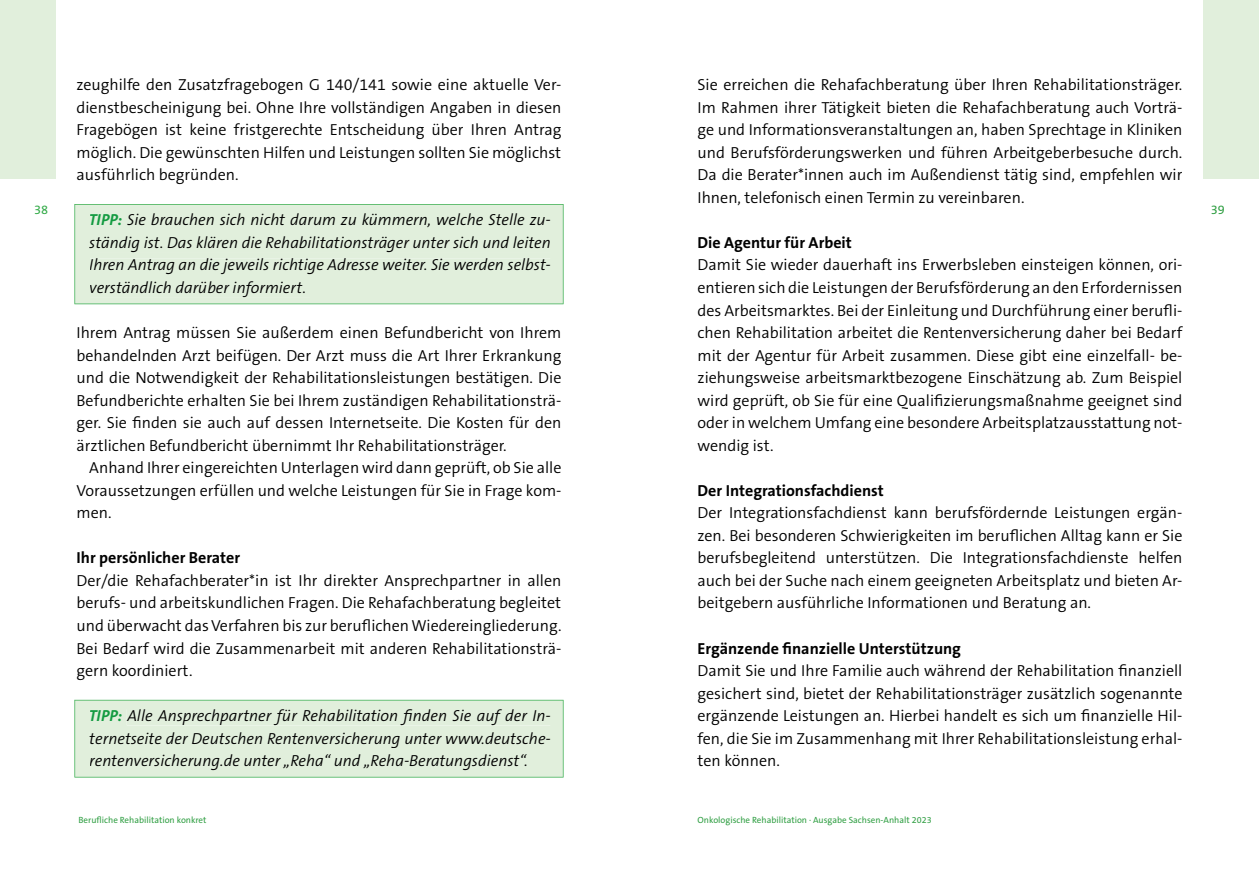
<style>
.page{position:relative;width:1259px;height:893px;background:#fff}
.page>*{position:absolute;margin:0;border:0;box-sizing:border-box;transform-origin:0 0}
.t1{font:300 16.05px/22.5px "The Sans B4";color:#000;text-align:justify}
.t2{font:italic 300 16.05px/22.5px "The Sans B4";color:#000;text-align:justify}
.t3{font:700 16.05px "The Sans B7";color:#000}
.t4{font:12.75px "The Sans B5 Plain";color:#34ab49}
.t5{font:12.75px "The Sans B5 Plain";color:#319f44}
.t6{font:9px "The Sans B5 Plain";color:#319f44}
.s1{font-family:"The Sans B7";font-weight:700;color:#139b41}
</style>
<div class="page">
<div style="left:0;top:0;width:55px;height:179px;background:#e1efdc"></div>
<div style="left:1203px;top:0;width:56px;height:179px;background:#e1efdc"></div>
<div style="left:74px;top:204px;width:489px;height:100px;background:#e1efdc"></div>
<div style="left:74px;top:700px;width:489px;height:77px;background:#e1efdc"></div>
<p class="t4" style="left:34px;top:203px;width:16px">38</p>
<p class="t1" style="left:77px;top:74px;width:486px">zeughilfe den Zusatzfragebogen G 140/141 sowie eine aktuelle Ver&shy;dienstbescheinigung bei. Ohne Ihre vollständigen Angaben in diesen Fragebögen ist keine fristgerechte Entscheidung über Ihren Antrag möglich. Die gewünschten Hilfen und Leistungen sollten Sie möglichst ausführlich begründen.</p>
<p class="t2" style="left:89px;top:209px;width:463px"><span class="s1">TIPP:</span> Sie brauchen sich nicht darum zu kümmern, welche Stelle zu&shy;ständig ist. Das klären die Rehabilitationsträger unter sich und leiten Ihren Antrag an die jeweils richtige Adresse weiter. Sie werden selbst&shy;verständlich darüber informiert.</p>
<p class="t1" style="left:77px;top:322px;width:486px">Ihrem Antrag müssen Sie außerdem einen Befundbericht von Ihrem behandelnden Arzt beifügen. Der Arzt muss die Art Ihrer Erkrankung und die Notwendigkeit der Rehabilitationsleistungen bestätigen. Die Befundberichte erhalten Sie bei Ihrem zuständigen Rehabilitationsträ&shy;ger. Sie finden sie auch auf dessen Internetseite. Die Kosten für den ärztlichen Befundbericht übernimmt Ihr Rehabilitationsträger.</p>
<p class="t1" style="left:77px;top:457px;width:486px;text-indent:13px">Anhand Ihrer eingereichten Unterlagen wird dann geprüft, ob Sie alle Voraussetzungen erfüllen und welche Leistungen für Sie in Frage kom&shy;men.</p>
<p class="t3" style="left:77px;top:549px;width:165px">Ihr persönlicher Berater</p>
<p class="t1" style="left:77px;top:570px;width:486px">Der/die Rehafachberater*in ist Ihr direkter Ansprechpartner in allen berufs- und arbeitskundlichen Fragen. Die Rehafachberatung begleitet und überwacht das Verfahren bis zur beruflichen Wiedereingliederung.<br>Bei Bedarf wird die Zusammenarbeit mit anderen Rehabilitationsträ&shy;gern koordiniert.</p>
<p class="t2" style="left:89px;top:705px;width:463px"><span class="s1">TIPP:</span> Alle Ansprechpartner für Rehabilitation finden Sie auf der In&shy;ternetseite der Deutschen Rentenversicherung unter www.deutsche&shy;rentenversicherung.de unter „Reha“ und „Reha-Beratungsdienst“.</p>
<p class="t1" style="left:697px;top:74px;width:486px">Sie erreichen die Rehafachberatung über Ihren Rehabilitationsträger.<br>Im Rahmen ihrer Tätigkeit bieten die Rehafachberatung auch Vorträ&shy;ge und Informationsveranstaltungen an, haben Sprechtage in Kliniken und Berufsförderungswerken und führen Arbeitgeberbesuche durch.<br>Da die Berater*innen auch im Außendienst tätig sind, empfehlen wir Ihnen, telefonisch einen Termin zu vereinbaren.</p>
<p class="t3" style="left:697px;top:234px;width:156px">Die Agentur für Arbeit</p>
<p class="t1" style="left:697px;top:254px;width:486px">Damit Sie wieder dauerhaft ins Erwerbsleben einsteigen können, ori&shy;entieren sich die Leistungen der Berufsförderung an den Erfordernissen des Arbeitsmarktes. Bei der Einleitung und Durchführung einer berufli&shy;chen Rehabilitation arbeitet die Rentenversicherung daher bei Bedarf mit der Agentur für Arbeit zusammen. Diese gibt eine einzelfall- be&shy;ziehungsweise arbeitsmarktbezogene Einschätzung ab. Zum Beispiel wird geprüft, ob Sie für eine Qualifizierungsmaßnahme geeignet sind oder in welchem Umfang eine besondere Arbeitsplatzausstattung not&shy;wendig ist.</p>
<p class="t3" style="left:697px;top:482px;width:188px">Der Integrationsfachdienst</p>
<p class="t1" style="left:697px;top:502px;width:486px">Der Integrationsfachdienst kann berufsfördernde Leistungen ergän&shy;zen. Bei besonderen Schwierigkeiten im beruflichen Alltag kann er Sie berufsbegleitend unterstützen. Die Integrationsfachdienste helfen auch bei der Suche nach einem geeigneten Arbeitsplatz und bieten Ar&shy;beitgebern ausführliche Informationen und Beratung an.</p>
<p class="t3" style="left:697px;top:639px;width:265px">Ergänzende finanzielle Unterstützung</p>
<p class="t1" style="left:697px;top:660px;width:486px">Damit Sie und Ihre Familie auch während der Rehabilitation finanziell gesichert sind, bietet der Rehabilitationsträger zusätzlich sogenannte ergänzende Leistungen an. Hierbei handelt es sich um finanzielle Hil&shy;fen, die Sie im Zusammenhang mit Ihrer Rehabilitationsleistung erhal&shy;ten können.</p>
<p class="t6" style="left:78px;top:815px;width:130px">Berufliche Rehabilitation konkret</p>
<p class="t6" style="left:697px;top:815px;width:236px">Onkologische Rehabilitation · Ausgabe Sachsen-Anhalt 2023</p>
<p class="t5" style="left:1210px;top:203px;width:16px">39</p>
</div>
